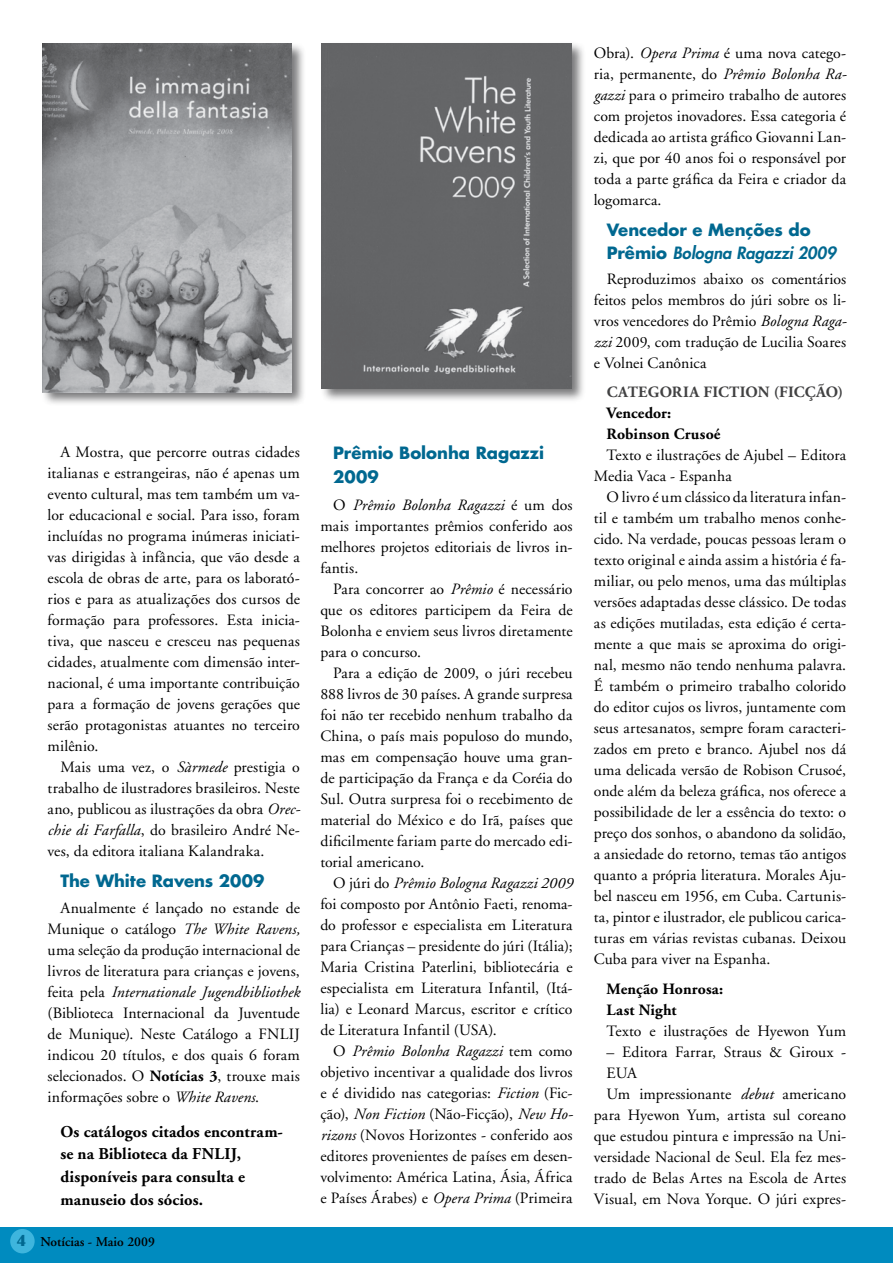
<style>
.page{position:relative;width:893px;height:1263px;background:#fff}
.page>*{position:absolute;margin:0;border:0;box-sizing:border-box;transform-origin:0 0}
.t1{font:700 16.5px/22.5px "Adobe Garamond";letter-spacing:.005em;color:#000}
.t2{font:700 16.5px/24px "Futura";color:#006890}
.t3{font:15.75px/21px "Adobe Garamond";letter-spacing:.005em;color:#000;text-align:justify}
.t4{font:700 15.75px/21px "Adobe Garamond";letter-spacing:.005em;color:#000}
.t5{font:700 15.75px "Adobe Garamond";letter-spacing:.025em;color:#414142}
.t6{font:600 13.5px "Adobe Garamond";color:#000}
.s1{font-style:italic}
.s2{font-weight:700}
.s3{font-family:"Britannic";font-weight:700;font-size:16.5px;color:#006890}
.s4{font-weight:800;font-style:italic}
</style>
<div class="page">
<div style="left:0;top:1228px;width:893px;height:35px;background:#008bbf"></div>
<div style="left:320px;top:41px;width:272px;height:368px;background:#4d4d4f;opacity:.75"></div>
<img style="left:322px;top:43px;width:250px;height:345px">
<div style="left:41px;top:42px;width:272px;height:371px;background:#4d4d4f;opacity:.75"></div>
<img style="left:43px;top:44px;width:249px;height:348px">
<div style="left:10px;top:1229px;width:25px;height:24px;background:#3eb5dd;border-radius:50%"></div>
<p class="t3" style="left:48px;top:442px;width:254px;text-indent:13px">A Mostra, que percorre outras cidades italianas e estrangeiras, não é apenas um evento cultural, mas tem também um va&shy;lor educacional e social. Para isso, foram incluídas no programa inúmeras iniciati&shy;vas dirigidas à infância, que vão desde a escola de obras de arte, para os laborató&shy;rios e para as atualizações dos cursos de formação para professores. Esta inicia&shy;tiva, que nasceu e cresceu nas pequenas cidades, atualmente com dimensão inter&shy;nacional, é uma importante contribuição para a formação de jovens gerações que serão protagonistas atuantes no terceiro milênio.</p>
<p class="t3" style="left:48px;top:757px;width:254px;text-indent:13px">Mais uma vez, o <span class="s1">Sàrmede</span> prestigia o trabalho de ilustradores brasileiros. Neste ano, publicou as ilustrações da obra <span class="s1">Orec&shy;chie di Farfalla</span>, do brasileiro André Ne&shy;ves, da editora italiana Kalandraka.</p>
<p class="t2" style="left:60px;top:869px;width:206px">The White Ravens 2009</p>
<p class="t3" style="left:48px;top:897px;width:254px;text-indent:13px">Anualmente é lançado no estande de Munique o catálogo <span class="s1">The White Ravens, </span>uma seleção da produção internacional de livros de literatura para crianças e jovens, feita pela <span class="s1">Internationale Jugendbibliothek </span>(Biblioteca Internacional da Juventude de Munique). Neste Catálogo a FNLIJ indicou 20 títulos, e dos quais 6 foram selecionados. O <span class="s2">Notícias 3</span>, trouxe mais informações sobre o <span class="s1">White Ravens</span>.</p>
<p class="t1" style="left:60px;top:1121px;width:224px">Os catálogos citados encontram&shy;se na Biblioteca da FNLIJ, disponíveis para consulta e manuseio dos sócios.</p>
<p class="t6" style="left:16px;top:1234px;width:140px"><span class="s3">4</span> Notícias - Maio 2009</p>
<p class="t2" style="left:333px;top:441px;width:212px">Prêmio Bolonha Ragazzi<br>2009</p>
<p class="t3" style="left:320px;top:495px;width:254px;text-indent:13px">O <span class="s1">Prêmio Bolonha Ragazzi</span> é um dos mais importantes prêmios conferido aos melhores projetos editoriais de livros in&shy;fantis.</p>
<p class="t3" style="left:320px;top:579px;width:254px;text-indent:13px">Para concorrer ao <span class="s1">Prêmio</span> é necessário que os editores participem da Feira de Bolonha e enviem seus livros diretamente para o concurso.</p>
<p class="t3" style="left:320px;top:663px;width:254px;text-indent:13px">Para a edição de 2009, o júri recebeu 888 livros de 30 países. A grande surpresa foi não ter recebido nenhum trabalho da China, o país mais populoso do mundo, mas em compensação houve uma gran&shy;de participação da França e da Coréia do Sul. Outra surpresa foi o recebimento de material do México e do Irã, países que dificilmente fariam parte do mercado edi&shy;torial americano.</p>
<p class="t3" style="left:320px;top:872px;width:254px;text-indent:13px">O júri do <span class="s1">Prêmio Bologna Ragazzi 2009 </span>foi composto por Antônio Faeti, renoma&shy;do professor e especialista em Literatura para Crianças – presidente do júri (Itália); Maria Cristina Paterlini, bibliotecária e especialista em Literatura Infantil, (Itá&shy;lia) e Leonard Marcus, escritor e crítico de Literatura Infantil (USA).</p>
<p class="t3" style="left:320px;top:1040px;width:254px;text-indent:13px">O <span class="s1">Prêmio Bolonha Ragazzi</span> tem como objetivo incentivar a qualidade dos livros e é dividido nas categorias: <span class="s1">Fiction</span> (Fic&shy;ção), <span class="s1">Non Fiction</span> (Não-Ficção), <span class="s1">New Ho&shy;rizons</span> (Novos Horizontes - conferido aos editores provenientes de países em desen&shy;volvimento: América Latina, Ásia, África e Países Árabes) e <span class="s1">Opera Prima</span> (Primeira</p>
<p class="t3" style="left:594px;top:43px;width:254px">Obra). <span class="s1">Opera Prima</span> é uma nova catego&shy;ria, permanente, do <span class="s1">Prêmio Bolonha Ra&shy;gazzi</span> para o primeiro trabalho de autores com projetos inovadores. Essa categoria é dedicada ao artista gráfico Giovanni Lan&shy;zi, que por 40 anos foi o responsável por toda a parte gráfica da Feira e criador da logomarca.</p>
<p class="t2" style="left:607px;top:218px;width:231px;line-height:22.5px">Vencedor e Menções do<br>Prêmio <span class="s4">Bologna Ragazzi 2009</span></p>
<p class="t3" style="left:594px;top:269px;width:254px;text-indent:13px">Reproduzimos abaixo os comentários feitos pelos membros do júri sobre os li&shy;vros vencedores do Prêmio <span class="s1">Bologna Raga&shy;zzi</span> 2009, com tradução de Lucilia Soares e Volnei Canônica</p>
<p class="t5" style="left:607px;top:384px;width:145px">Categoria Fiction</p>
<p class="t5" style="left:774px;top:384px;width:71px">(Ficção)</p>
<p class="t4" style="left:607px;top:403px;width:115px">Vencedor:<br>Robinson Crusoé</p>
<p class="t3" style="left:594px;top:445px;width:254px;text-indent:13px">Texto e ilustrações de Ajubel – Editora<br>Media Vaca - Espanha</p>
<p class="t3" style="left:594px;top:487px;width:254px;text-indent:13px">O livro é um clássico da literatura infan&shy;til e também um trabalho menos conhe&shy;cido. Na verdade, poucas pessoas leram o texto original e ainda assim a história é fa&shy;miliar, ou pelo menos, uma das múltiplas versões adaptadas desse clássico. De todas as edições mutiladas, esta edição é certa&shy;mente a que mais se aproxima do origi&shy;nal, mesmo não tendo nenhuma palavra.<br>É também o primeiro trabalho colorido do editor cujos os livros, juntamente com seus artesanatos, sempre foram caracteri&shy;zados em preto e branco. Ajubel nos dá uma delicada versão de Robison Crusoé, onde além da beleza gráfica, nos oferece a possibilidade de ler a essência do texto: o preço dos sonhos, o abandono da solidão, a ansiedade do retorno, temas tão antigos quanto a própria literatura. Morales Aju&shy;bel nasceu em 1956, em Cuba. Cartunis&shy;ta, pintor e ilustrador, ele publicou carica&shy;turas em várias revistas cubanas. Deixou Cuba para viver na Espanha.</p>
<p class="t4" style="left:607px;top:979px;width:118px">Menção Honrosa:<br>Last Night</p>
<p class="t3" style="left:607px;top:1021px;width:241px">Texto e ilustrações de Hyewon Yum</p>
<p class="t3" style="left:607px;top:1042px;width:241px">– Editora Farrar, Straus &amp; Giroux -</p>
<p class="t3" style="left:607px;top:1063px;width:32px">EUA</p>
<p class="t3" style="left:607px;top:1084px;width:241px">Um impressionante <span class="s1">debut</span> americano</p>
<p class="t3" style="left:594px;top:1105px;width:254px">para Hyewon Yum, artista sul coreano</p>
<p class="t3" style="left:594px;top:1126px;width:254px">que estudou pintura e impressão na Uni-</p>
<p class="t3" style="left:594px;top:1147px;width:254px">versidade Nacional de Seul. Ela fez mes-</p>
<p class="t3" style="left:594px;top:1168px;width:254px">trado de Belas Artes na Escola de Artes</p>
<p class="t3" style="left:594px;top:1189px;width:254px">Visual, em Nova Yorque. O júri expres-</p>
</div>
